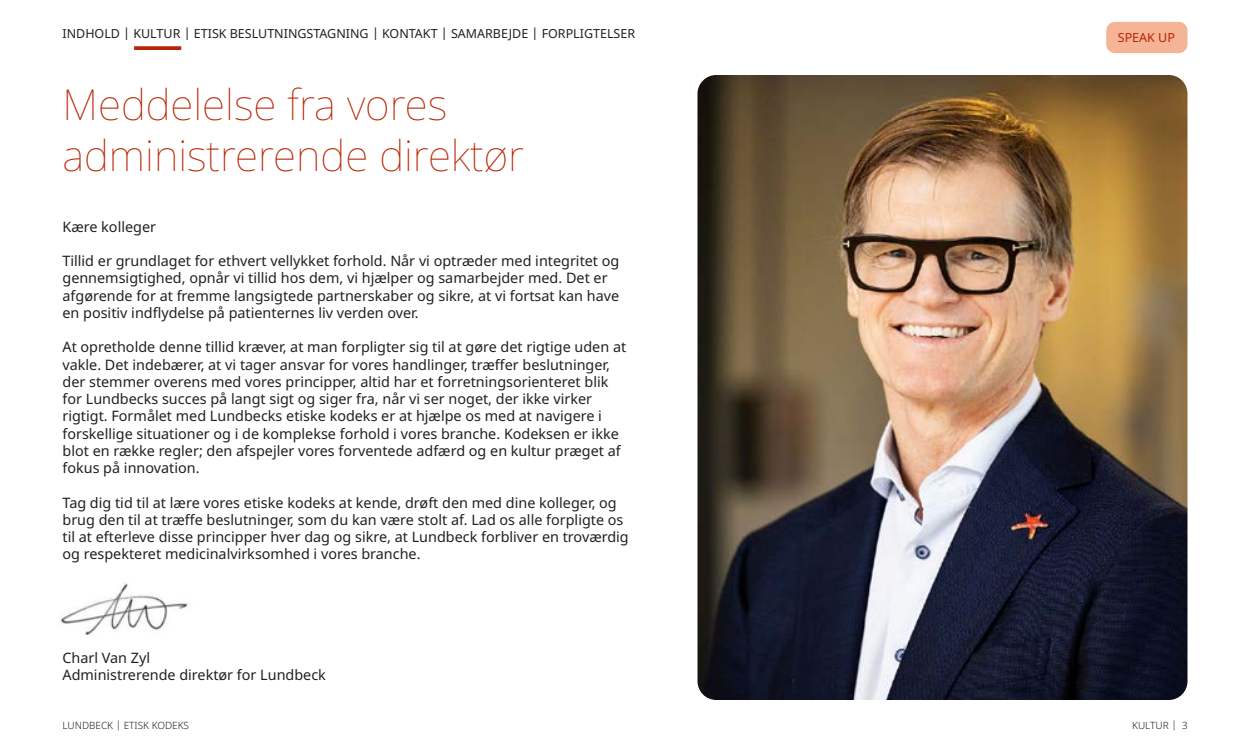
<style>
.page{position:relative;width:1250px;height:750px;background:#fff}
.page>*{position:absolute;margin:0;border:0;box-sizing:border-box;transform-origin:0 0}
.t1{font:100 42.5px/51px "Noto Sans";color:#b92504}
.t2{font:14.38px/17.2px "Noto Sans";color:#22201f}
.t3{font:12.5px "Noto Sans";color:#22201f}
.t4{font:12.5px "Noto Sans";color:#b92504}
.t5{font:300 10px "Noto Sans";color:#22201f}
</style>
<div class="page">
<div style="left:1106px;top:22px;width:82px;height:31px;background:#f5b496;border-radius:9px"></div>
<svg style="left:134px;top:46px;width:47px;height:4px"></svg>
<img style="left:698px;top:75px;width:490px;height:625px">
<img style="left:60px;top:583px;width:128px;height:53px">
<p class="t3" style="left:63px;top:27px;width:574px">INDHOLD | KULTUR | ETISK BESLUTNINGSTAGNING | KONTAKT | SAMARBEJDE | FORPLIGTELSER</p>
<p class="t4" style="left:1118px;top:30px;width:59px">SPEAK UP</p>
<h1 class="t1" style="left:62px;top:82px;width:463px">Meddelelse fra vores administrerende direktør</h1>
<p class="t2" style="left:62px;top:218px;width:95px">Kære kolleger</p>
<p class="t2" style="left:62px;top:253px;width:558px">Tillid er grundlaget for ethvert vellykket forhold. Når vi optræder med integritet og gennemsigtighed, opnår vi tillid hos dem, vi hjælper og samarbejder med. Det er afgørende for at fremme langsigtede partnerskaber og sikre, at vi fortsat kan have en positiv indflydelse på patienternes liv verden over.</p>
<p class="t2" style="left:62px;top:339px;width:565px">At opretholde denne tillid kræver, at man forpligter sig til at gøre det rigtige uden at vakle. Det indebærer, at vi tager ansvar for vores handlinger, træffer beslutninger, der stemmer overens med vores principper, altid har et forretningsorienteret blik for Lundbecks succes på langt sigt og siger fra, når vi ser noget, der ikke virker rigtigt. Formålet med Lundbecks etiske kodeks er at hjælpe os med at navigere i forskellige situationer og i de komplekse forhold i vores branche. Kodeksen er ikke blot en række regler; den afspejler vores forventede adfærd og en kultur præget af fokus på innovation.</p>
<p class="t2" style="left:62px;top:494px;width:568px">Tag dig tid til at lære vores etiske kodeks at kende, drøft den med dine kolleger, og brug den til at træffe beslutninger, som du kan være stolt af. Lad os alle forpligte os til at efterleve disse principper hver dag og sikre, at Lundbeck forbliver en troværdig og respekteret medicinalvirksomhed i vores branche.</p>
<p class="t2" style="left:62px;top:649px;width:265px">Charl Van Zyl<br>Administrerende direktør for Lundbeck</p>
<p class="t5" style="left:62px;top:720px;width:128px">LUNDBECK | ETISK KODEKS</p>
<p class="t5" style="left:1132px;top:720px;width:57px">KULTUR | 3</p>
</div>
